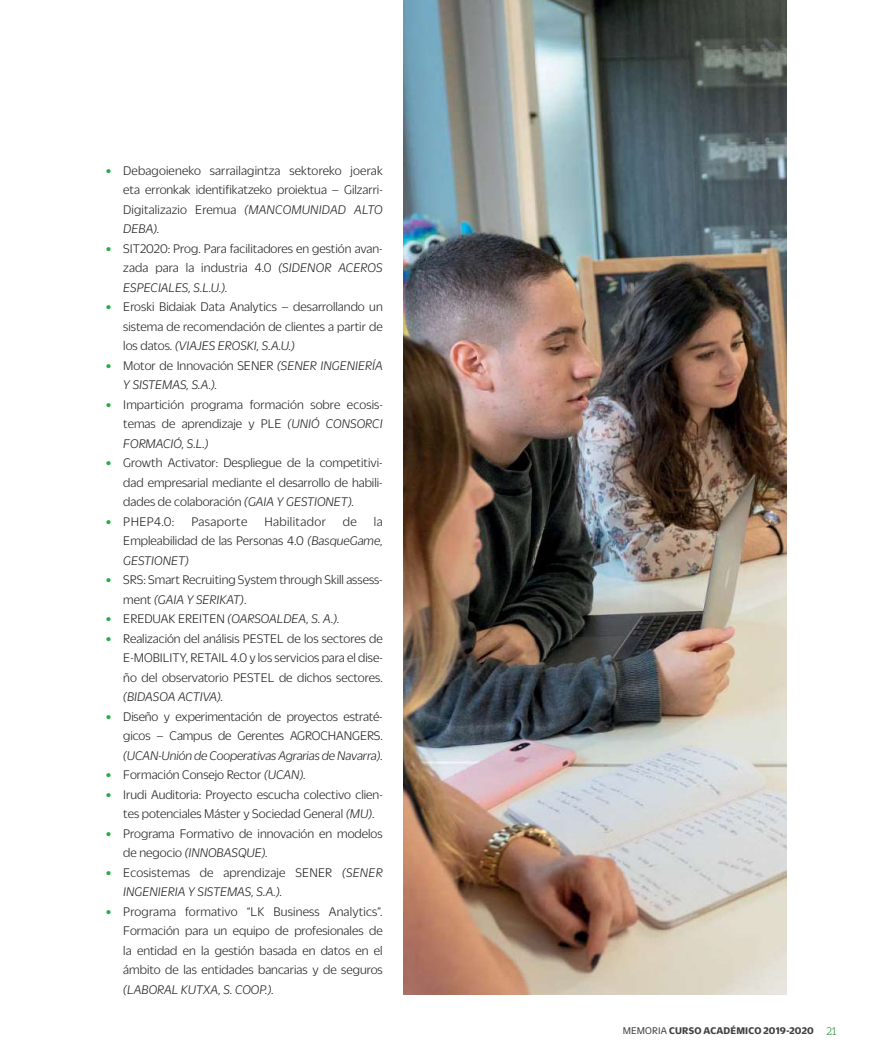
<style>
.page{position:relative;width:893px;height:1063px;background:#fff}
.page>*{position:absolute;margin:0;border:0;box-sizing:border-box;transform-origin:0 0}
.t1{font:300 13.5px/19.5px "Duplicate Sans";color:#231f20;text-align:justify}
.t2{font:italic 300 13.5px/19.5px "Duplicate Sans";color:#231f20}
.t3{font:300 13.5px "Duplicate Sans";letter-spacing:.03em;color:#231f20}
.t4{font:700 10.5px "Duplicate Sans";letter-spacing:.015em;color:#404041}
.s1{font-weight:800;color:#22ae49}
.s2{font-style:italic}
.s3{font-weight:800;font-style:normal;color:#22ae49}
.s4{font-style:normal}
.s5{font-weight:400}
.s6{font-family:"Duplicate Slab";font-weight:300;font-size:12px;color:#2b903c}
</style>
<div class="page">
<img style="left:404px;top:0;width:383px;height:994px">
<p class="t1" style="left:123px;top:161px;width:261px;text-indent:-17px"><span class="s1">•</span> Debagoieneko sarrailagintza sektoreko joerak eta erronkak identifikatzeko proiektua – Gilzarri-Digitalizazio Eremua <span class="s2">(MANCOMUNIDAD ALTO DEBA).</span></p>
<p class="t1" style="left:123px;top:239px;width:261px;text-indent:-17px"><span class="s1">•</span> SIT2020: Prog. Para facilitadores en gestión avan&shy;zada para la industria 4.0 <span class="s2">(SIDENOR ACEROS ESPECIALES, S.L.U.).</span></p>
<p class="t1" style="left:123px;top:298px;width:261px;text-indent:-17px"><span class="s1">•</span> Eroski Bidaiak Data Analytics – desarrollando un sistema de recomendación de clientes a partir de los datos. <span class="s2">(VIAJES EROSKI, S.A.U.)</span></p>
<p class="t2" style="left:123px;top:356px;width:261px;text-indent:-17px"><span class="s3">•</span> <span class="s4">Motor de Innovación SENER</span> (SENER INGENIERÍA<br>Y SISTEMAS, S.A.).</p>
<p class="t1" style="left:123px;top:395px;width:261px;text-indent:-17px"><span class="s1">•</span> Impartición programa formación sobre ecosis&shy;temas de aprendizaje y PLE <span class="s2">(UNIÓ CONSORCI FORMACIÓ, S.L.)</span></p>
<p class="t1" style="left:123px;top:454px;width:261px;text-indent:-17px"><span class="s1">•</span> Growth Activator: Despliegue de la competitivi&shy;dad empresarial mediante el desarrollo de habili&shy;dades de colaboración <span class="s2">(GAIA Y GESTIONET).</span></p>
<p class="t1" style="left:106px;top:512px;width:70px"><span class="s1">•</span> PHEP4.0:</p>
<p class="t3" style="left:191px;top:517px;width:58px">Pasaporte</p>
<p class="t3" style="left:264px;top:517px;width:63px">Habilitador</p>
<p class="t1" style="left:343px;top:512px;width:15px">de</p>
<p class="t1" style="left:123px;top:512px;width:261px;text-indent:251px">la Empleabilidad de las Personas 4.0 <span class="s2">(BasqueGame, GESTIONET)</span></p>
<p class="t1" style="left:123px;top:571px;width:261px;text-indent:-17px"><span class="s1">•</span> SRS: Smart Recruiting System through Skill assess&shy;ment <span class="s2">(GAIA Y SERIKAT)</span>.</p>
<p class="t2" style="left:106px;top:610px;width:235px"><span class="s3">•</span> <span class="s4">EREDUAK EREITEN</span> (OARSOALDEA, S. A.).</p>
<p class="t1" style="left:123px;top:629px;width:261px;text-indent:-17px"><span class="s1">•</span> Realización del análisis PESTEL de los sectores de E-MOBILITY, RETAIL 4.0 y los servicios para el dise&shy;ño del observatorio PESTEL de dichos sectores.</p>
<p class="t2" style="left:123px;top:688px;width:102px">(BIDASOA ACTIVA).</p>
<p class="t1" style="left:106px;top:707px;width:278px;text-align:right"><span class="s1">•</span> Diseño y experimentación de proyectos estraté&shy;gicos – Campus de Gerentes AGROCHANGERS.</p>
<p class="t2" style="left:123px;top:746px;width:261px">(UCAN-Unión de Cooperativas Agrarias de Navarra).</p>
<p class="t1" style="left:106px;top:766px;width:201px"><span class="s1">•</span> Formación Consejo Rector <span class="s2">(UCAN).</span></p>
<p class="t1" style="left:123px;top:785px;width:261px;text-indent:-17px"><span class="s1">•</span> Irudi Auditoria: Proyecto escucha colectivo clien&shy;tes potenciales Máster y Sociedad General <span class="s2">(MU)</span>.</p>
<p class="t1" style="left:123px;top:824px;width:261px;text-indent:-17px"><span class="s1">•</span> Programa Formativo de innovación en modelos de negocio <span class="s2">(INNOBASQUE).</span></p>
<p class="t2" style="left:123px;top:863px;width:261px;text-indent:-17px"><span class="s3">•</span> <span class="s4">Ecosistemas de aprendizaje SENER</span> (SENER<br>INGENIERIA Y SISTEMAS, S.A.).</p>
<p class="t1" style="left:123px;top:902px;width:261px;text-indent:-17px"><span class="s1">•</span> Programa formativo “LK Business Analytics”.<br>Formación para un equipo de profesionales de la entidad en la gestión basada en datos en el ámbito de las entidades bancarias y de seguros</p>
<p class="t2" style="left:123px;top:980px;width:152px">(LABORAL KUTXA, S. COOP.).</p>
<p class="t4" style="left:623px;top:1027px;width:215px"><span class="s5">MEMORIA</span> CURSO ACADÉMICO 2019-2020 <span class="s6">21</span></p>
</div>
